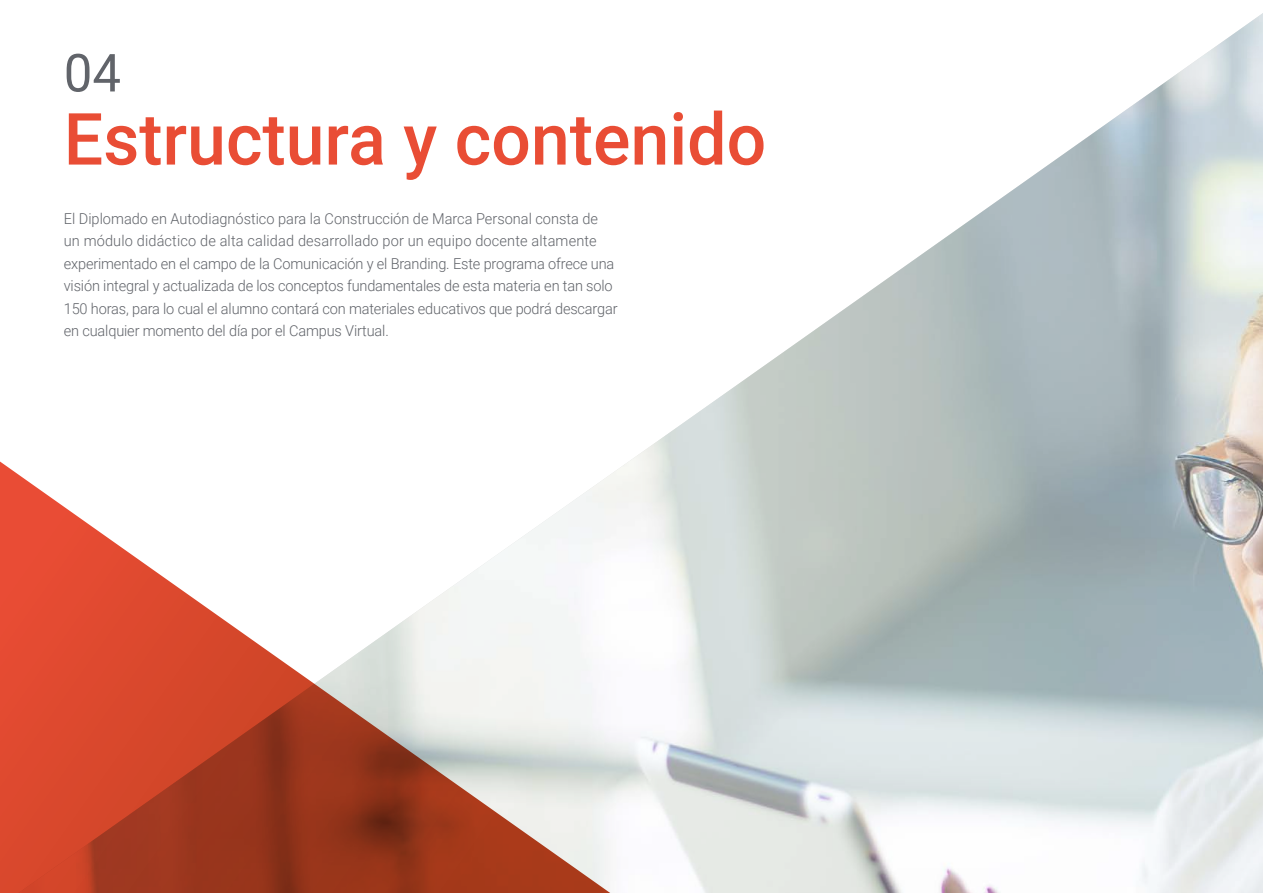
<style>
.page{position:relative;width:1263px;height:893px;background:#fff}
.page>*{position:absolute;margin:0;border:0;box-sizing:border-box;transform-origin:0 0}
.t1{font:500 72px "Roboto";color:#e94d35}
.t2{font:52.5px "Roboto";color:#61646a}
.t3{font:300 15px/22.5px "Roboto";letter-spacing:-.01em;color:#61646a}
</style>
<div class="page">
<img style="left:640px;top:13px;width:623px;height:880px">
<svg style="left:0;top:454px;width:640px;height:439px"></svg>
<h2 class="t2" style="left:64px;top:36px;width:59px">04</h2>
<h1 class="t1" style="left:64px;top:89px;width:704px">Estructura y contenido</h1>
<p class="t3" style="left:64px;top:207px;width:555px">El Diplomado en Autodiagnóstico para la Construcción de Marca Personal consta de un módulo didáctico de alta calidad desarrollado por un equipo docente altamente experimentado en el campo de la Comunicación y el Branding. Este programa ofrece una visión integral y actualizada de los conceptos fundamentales de esta materia en tan solo 150 horas, para lo cual el alumno contará con materiales educativos que podrá descargar en cualquier momento del día por el Campus Virtual.</p>
</div>
